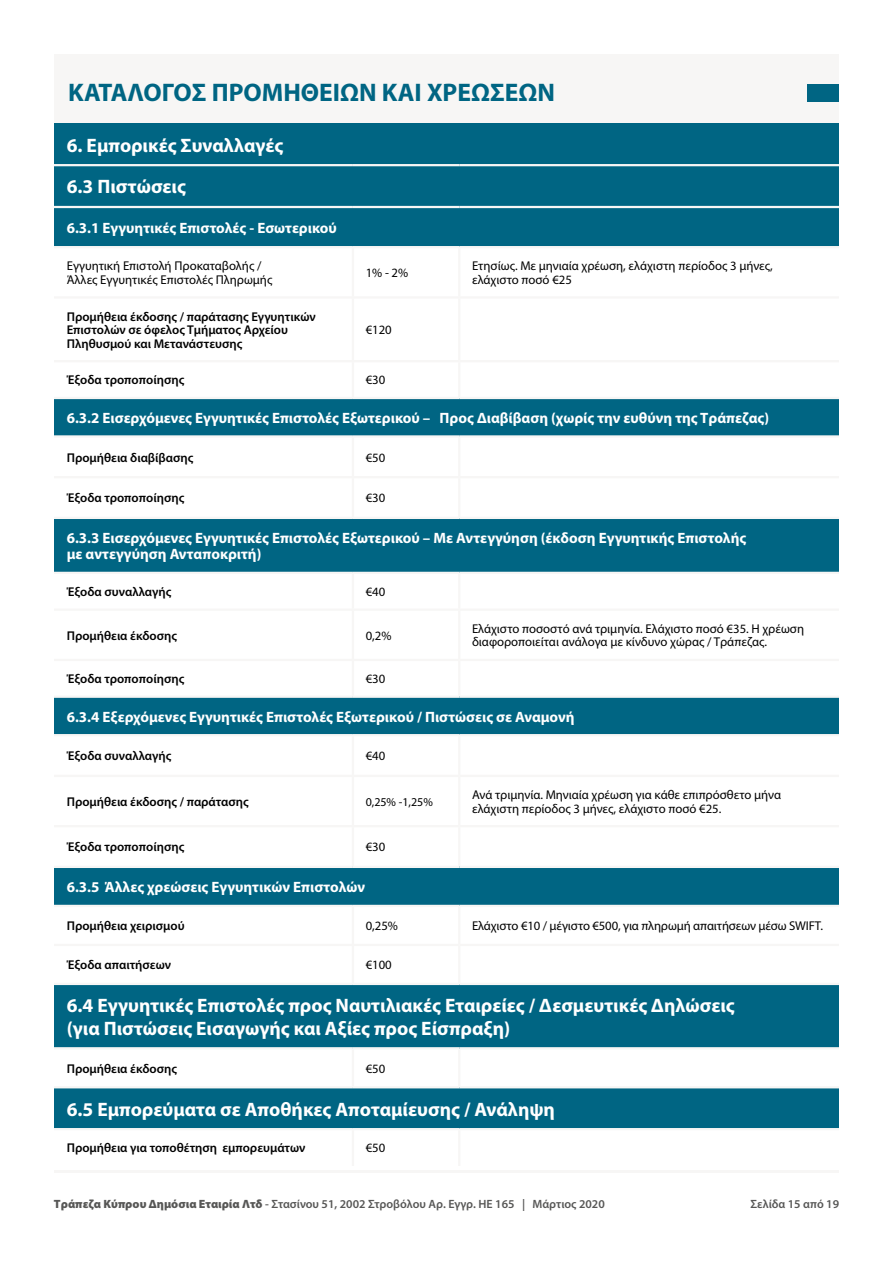
<style>
.page{position:relative;width:893px;height:1263px;background:#fff}
.page>*{position:absolute;margin:0;border:0;box-sizing:border-box;transform-origin:0 0}
.t1{font:700 25.5px "Myriad Pro";color:#006583}
.t2{font:700 19.5px/41.8px "Myriad Pro";color:#fff}
.t3{font:700 15px/16.5px "Myriad Pro";color:#fff}
.t4{font:12.75px/13.5px "Myriad Pro";color:#000}
.t5{font:600 12.75px/13.5px "Myriad Pro";color:#000}
.t6{font:600 12px "Myriad Pro";color:#575756}
.t7{font:12px "Myriad Pro";color:#000}
.s1{font-weight:900}
</style>
<div class="page">
<div style="left:808px;top:84px;width:31px;height:18px;background:#006583"></div>
<div style="left:54px;top:123px;width:785px;height:42px;background:#006583"></div>
<div style="left:54px;top:166px;width:785px;height:80px;background:#006583"></div>
<div style="left:54px;top:398px;width:785px;height:38px;background:#006583"></div>
<div style="left:54px;top:518px;width:785px;height:55px;background:#006583"></div>
<div style="left:54px;top:697px;width:785px;height:38px;background:#006583"></div>
<div style="left:54px;top:867px;width:785px;height:39px;background:#006583"></div>
<div style="left:54px;top:984px;width:785px;height:64px;background:#006583"></div>
<div style="left:54px;top:1087px;width:785px;height:42px;background:#006583"></div>
<hr style="left:54px;top:164px;width:299px;height:2px;background:#f7f6f5">
<hr style="left:353px;top:164px;width:106px;height:2px;background:#f7f6f5">
<hr style="left:459px;top:164px;width:380px;height:2px;background:#f7f6f5">
<hr style="left:54px;top:206px;width:299px;height:2px;background:#f7f6f5">
<hr style="left:353px;top:206px;width:106px;height:2px;background:#f7f6f5">
<hr style="left:459px;top:206px;width:380px;height:2px;background:#f7f6f5">
<hr style="left:54px;top:397px;width:299px;height:2px;background:#f7f6f5">
<hr style="left:353px;top:397px;width:106px;height:2px;background:#f7f6f5">
<hr style="left:459px;top:397px;width:380px;height:2px;background:#f7f6f5">
<hr style="left:54px;top:435px;width:299px;height:3px;background:#f7f6f5">
<hr style="left:353px;top:435px;width:106px;height:3px;background:#f7f6f5">
<hr style="left:459px;top:435px;width:380px;height:3px;background:#f7f6f5">
<hr style="left:54px;top:517px;width:299px;height:2px;background:#f7f6f5">
<hr style="left:353px;top:517px;width:106px;height:2px;background:#f7f6f5">
<hr style="left:459px;top:517px;width:380px;height:2px;background:#f7f6f5">
<hr style="left:54px;top:572px;width:299px;height:2px;background:#f7f6f5">
<hr style="left:353px;top:572px;width:106px;height:2px;background:#f7f6f5">
<hr style="left:459px;top:572px;width:380px;height:2px;background:#f7f6f5">
<hr style="left:54px;top:695px;width:299px;height:3px;background:#f7f6f5">
<hr style="left:353px;top:695px;width:106px;height:3px;background:#f7f6f5">
<hr style="left:459px;top:695px;width:380px;height:3px;background:#f7f6f5">
<hr style="left:54px;top:734px;width:299px;height:2px;background:#f7f6f5">
<hr style="left:353px;top:734px;width:106px;height:2px;background:#f7f6f5">
<hr style="left:459px;top:734px;width:380px;height:2px;background:#f7f6f5">
<hr style="left:54px;top:866px;width:299px;height:2px;background:#f7f6f5">
<hr style="left:353px;top:866px;width:106px;height:2px;background:#f7f6f5">
<hr style="left:459px;top:866px;width:380px;height:2px;background:#f7f6f5">
<hr style="left:54px;top:905px;width:299px;height:2px;background:#f7f6f5">
<hr style="left:353px;top:905px;width:106px;height:2px;background:#f7f6f5">
<hr style="left:459px;top:905px;width:380px;height:2px;background:#f7f6f5">
<hr style="left:54px;top:1047px;width:299px;height:2px;background:#f7f6f5">
<hr style="left:353px;top:1047px;width:106px;height:2px;background:#f7f6f5">
<hr style="left:459px;top:1047px;width:380px;height:2px;background:#f7f6f5">
<hr style="left:54px;top:1128px;width:299px;height:2px;background:#f7f6f5">
<hr style="left:353px;top:1128px;width:106px;height:2px;background:#f7f6f5">
<hr style="left:459px;top:1128px;width:380px;height:2px;background:#f7f6f5">
<hr style="left:54px;top:983px;width:299px;height:2px;background:#f7f6f5">
<hr style="left:353px;top:983px;width:106px;height:2px;background:#f7f6f5">
<hr style="left:459px;top:983px;width:380px;height:2px;background:#f7f6f5">
<hr style="left:54px;top:1086px;width:299px;height:2px;background:#f7f6f5">
<hr style="left:353px;top:1086px;width:106px;height:2px;background:#f7f6f5">
<hr style="left:459px;top:1086px;width:380px;height:2px;background:#f7f6f5">
<h1 class="t1" style="left:68px;top:76px;width:488px">ΚΑΤΑΛΟΓΟΣ ΠΡΟΜΗΘΕΙΩΝ ΚΑΙ ΧΡΕΩΣΕΩΝ</h1>
<h2 class="t2" style="left:67px;top:123px;width:218px">6. Εμπορικές Συναλλαγές<br>6.3 Πιστώσεις</h2>
<p class="t3" style="left:67px;top:219px;width:272px">6.3.1 Εγγυητικές Επιστολές - Εσωτερικού</p>
<p class="t4" style="left:67px;top:259px;width:207px">Εγγυητική Επιστολή Προκαταβολής /<br>Άλλες Εγγυητικές Επιστολές Πληρωμής</p>
<p class="t4" style="left:366px;top:266px;width:44px">1% - 2%</p>
<p class="t4" style="left:472px;top:259px;width:302px">Ετησίως. Με μηνιαία χρέωση, ελάχιστη περίοδος 3 μήνες, ελάχιστο ποσό €25</p>
<p class="t5" style="left:67px;top:309px;width:251px">Προμήθεια έκδοσης / παράτασης Εγγυητικών<br>Επιστολών σε όφελος Τμήματος Αρχείου<br>Πληθυσμού και Μετανάστευσης</p>
<p class="t4" style="left:366px;top:323px;width:28px">€120</p>
<p class="t5" style="left:67px;top:373px;width:119px">Έξοδα τροποποίησης</p>
<p class="t4" style="left:366px;top:373px;width:21px">€30</p>
<p class="t3" style="left:67px;top:409px;width:704px">6.3.2 Εισερχόμενες Εγγυητικές Επιστολές Εξωτερικού – Προς Διαβίβαση (χωρίς την ευθύνη της Τράπεζας)</p>
<p class="t5" style="left:67px;top:450px;width:128px">Προμήθεια διαβίβασης</p>
<p class="t4" style="left:366px;top:450px;width:21px">€50</p>
<p class="t5" style="left:67px;top:491px;width:119px">Έξοδα τροποποίησης</p>
<p class="t4" style="left:366px;top:491px;width:21px">€30</p>
<p class="t3" style="left:67px;top:529px;width:681px">6.3.3 Εισερχόμενες Εγγυητικές Επιστολές Εξωτερικού – Με Αντεγγύηση (έκδοση Εγγυητικής Επιστολής με αντεγγύηση Ανταποκριτή)</p>
<p class="t5" style="left:67px;top:585px;width:106px">Έξοδα συναλλαγής</p>
<p class="t4" style="left:366px;top:585px;width:21px">€40</p>
<p class="t5" style="left:67px;top:628px;width:112px">Προμήθεια έκδοσης</p>
<p class="t4" style="left:366px;top:628px;width:27px">0,2%</p>
<p class="t4" style="left:472px;top:622px;width:334px">Ελάχιστο ποσοστό ανά τριμηνία. Ελάχιστο ποσό €35. Η χρέωση διαφοροποιείται ανάλογα με κίνδυνο χώρας / Τράπεζας.</p>
<p class="t5" style="left:67px;top:672px;width:119px">Έξοδα τροποποίησης</p>
<p class="t4" style="left:366px;top:672px;width:21px">€30</p>
<p class="t3" style="left:67px;top:708px;width:509px">6.3.4 Εξερχόμενες Εγγυητικές Επιστολές Εξωτερικού / Πιστώσεις σε Αναμονή</p>
<p class="t5" style="left:67px;top:749px;width:106px">Έξοδα συναλλαγής</p>
<p class="t4" style="left:366px;top:749px;width:21px">€40</p>
<p class="t5" style="left:67px;top:794px;width:183px">Προμήθεια έκδοσης / παράτασης</p>
<p class="t7" style="left:366px;top:794px;width:69px">0,25% -1,25%</p>
<p class="t4" style="left:472px;top:788px;width:311px">Ανά τριμηνία. Μηνιαία χρέωση για κάθε επιπρόσθετο μήνα ελάχιστη περίοδος 3 μήνες, ελάχιστο ποσό €25.</p>
<p class="t5" style="left:67px;top:840px;width:119px">Έξοδα τροποποίησης</p>
<p class="t4" style="left:366px;top:840px;width:21px">€30</p>
<p class="t3" style="left:67px;top:878px;width:300px">6.3.5 Άλλες χρεώσεις Εγγυητικών Επιστολών</p>
<p class="t5" style="left:67px;top:919px;width:119px">Προμήθεια χειρισμού</p>
<p class="t4" style="left:366px;top:919px;width:34px">0,25%</p>
<p class="t4" style="left:472px;top:919px;width:353px">Ελάχιστο €10 / μέγιστο €500, για πληρωμή απαιτήσεων μέσω SWIFT.</p>
<p class="t5" style="left:67px;top:958px;width:106px">Έξοδα απαιτήσεων</p>
<p class="t4" style="left:366px;top:958px;width:28px">€100</p>
<h2 class="t2" style="left:67px;top:994px;width:670px;line-height:22.5px">6.4 Εγγυητικές Επιστολές προς Ναυτιλιακές Εταιρείες / Δεσμευτικές Δηλώσεις (για Πιστώσεις Εισαγωγής και Αξίες προς Είσπραξη)</h2>
<p class="t5" style="left:67px;top:1061px;width:112px">Προμήθεια έκδοσης</p>
<p class="t4" style="left:366px;top:1061px;width:21px">€50</p>
<h2 class="t2" style="left:67px;top:1087px;width:490px">6.5 Εμπορεύματα σε Αποθήκες Αποταμίευσης / Ανάληψη</h2>
<p class="t5" style="left:67px;top:1141px;width:240px">Προμήθεια για τοποθέτηση εμπορευμάτων</p>
<p class="t4" style="left:366px;top:1141px;width:21px">€50</p>
<p class="t6" style="left:54px;top:1196px;width:552px"><span class="s1">Τράπεζα Κύπρου Δημόσια Εταιρία Λτδ</span> - Στασίνου 51, 2002 Στροβόλου Αρ. Εγγρ. ΗΕ 165 | Μάρτιος 2020</p>
<p class="t6" style="left:750px;top:1196px;width:90px">Σελίδα 15 από 19</p>
</div>
